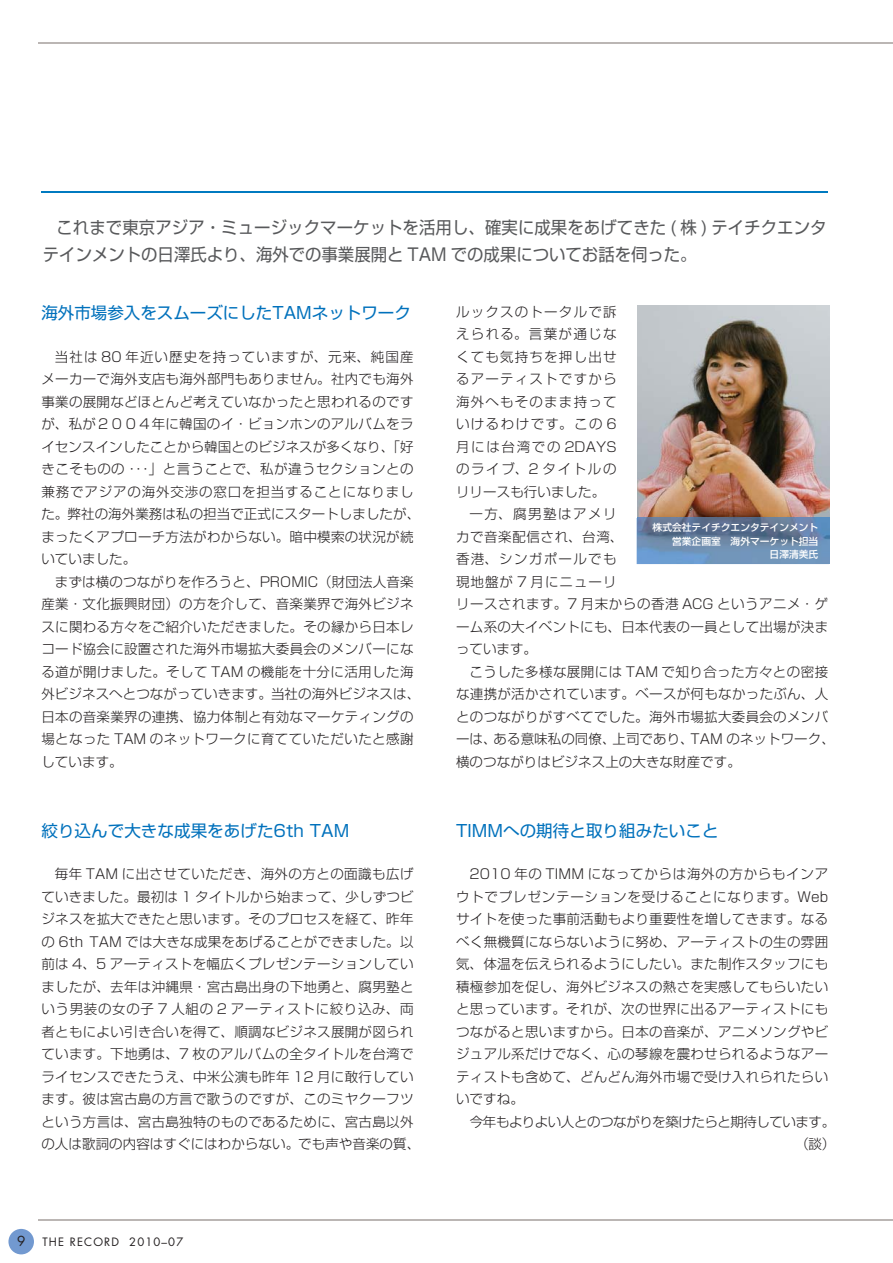
<style>
.page{position:relative;width:893px;height:1263px;background:#fff}
.page>*{position:absolute;margin:0;border:0;box-sizing:border-box;transform-origin:0 0}
.t1{font:17.25px/27px "Shin Go Pr 6 Regular 90 pv RKSJ H";letter-spacing:.005em;color:#58595b;scale:.95 1}
.t2{font:16.5px "Shin Go Pr 6 Regular 90 pv RKSJ H";letter-spacing:.005em;color:#0071bc}
.t3{font:13.5px/22.5px "Shin Go Pr 6 Light 90 pv RKSJ H";letter-spacing:.02em;color:#231f20}
.t4{font:13.5px "Shin Go Pr 6 Light 90 pv RKSJ H";letter-spacing:.09em;color:#231f20}
.t5{font:13.5px/22.5px "Shin Go Pr 6 Light 90 pv RKSJ H";letter-spacing:-.035em;color:#231f20;text-align:right}
.t6{font:13.5px "Shin Go Pr 6 Light 90 pv RKSJ H";letter-spacing:.04em;color:#231f20}
.t7{font:13.5px "Shin Go Pr 6 Light 90 pv RKSJ H";letter-spacing:.12em;color:#231f20}
.t8{font:13.5px "Shin Go Pr 6 Light 90 pv RKSJ H";letter-spacing:.1em;color:#231f20}
.t9{font:13.5px "Shin Go Pr 6 Light 90 pv RKSJ H";letter-spacing:.045em;color:#231f20}
.t10{font:13.5px "Shin Go Pr 6 Light 90 pv RKSJ H";letter-spacing:.105em;color:#231f20}
.t11{font:13.5px "Shin Go Pr 6 Light 90 pv RKSJ H";letter-spacing:.075em;color:#231f20}
.t12{font:13.5px "Shin Go Pr 6 Light 90 pv RKSJ H";letter-spacing:.11em;color:#231f20}
.t13{font:13.5px "Futura";color:#231f20}
.t14{font:11.25px "Futura";letter-spacing:.1em;color:#231f20}
.t15{font:9.75px/13.4px "Shin Go Pr 6 Medium 90 pv RKSJ H";color:#fff;text-align:right}
</style>
<div class="page">
<div style="left:8px;top:1229px;width:26px;height:25px;background:#7299d0;border-radius:50%"></div>
<hr style="left:38px;top:42px;width:855px;height:1px;background:#bbb6b4">
<hr style="left:38px;top:1220px;width:855px;height:1px;background:#bbb6b4">
<hr style="left:41px;top:191px;width:787px;height:2px;background:#007ac0">
<img style="left:637px;top:306px;width:192px;height:212px">
<svg style="left:637px;top:518px;width:192px;height:46px;background:#6785a9"></svg>
<p class="t1" style="left:43px;top:216px;width:826px;text-indent:14px">これまで東京アジア・ミュージックマーケットを活用し、確実に成果をあげてきた ( 株 ) テイチクエンタテインメントの日澤氏より、海外での事業展開と TAM での成果についてお話を伺った。</p>
<p class="t2" style="left:41px;top:307px;width:371px">海外市場参入をスムーズにしたTAMネットワーク</p>
<p class="t3" style="left:41px;top:347px;width:380px;text-indent:14px">当社は 80 年近い歴史を持っていますが、元来、純国産メーカーで海外支店も海外部門もありません。社内でも海外事業の展開などほとんど考えていなかったと思われるのですが、私が２００４年に韓国のイ・ビョンホンのアルバムをライセンスインしたことから韓国とのビジネスが多くなり、「好きこそものの･･･」と言うことで、私が違うセクションとの兼務でアジアの海外交渉の窓口を担当することになりました。弊社の海外業務は私の担当で正式にスタートしましたが、まったくアプローチ方法がわからない。暗中模索の状況が続いていました。</p>
<p class="t3" style="left:41px;top:572px;width:380px;text-indent:14px">まずは横のつながりを作ろうと、PROMIC（財団法人音楽産業・文化振興財団）の方を介して、音楽業界で海外ビジネスに関わる方々をご紹介いただきました。その縁から日本レコード協会に設置された海外市場拡大委員会のメンバーになる道が開けました。そして TAM の機能を十分に活用した海外ビジネスへとつながっていきます。当社の海外ビジネスは、日本の音楽業界の連携、協力体制と有効なマーケティングの場となった TAM のネットワークに育てていただいたと感謝しています。</p>
<p class="t2" style="left:41px;top:824px;width:309px">絞り込んで大きな成果をあげた6th TAM</p>
<p class="t3" style="left:41px;top:865px;width:380px;text-align:center">毎年 TAM に出させていただき、海外の方との面識も広げ<br>ていきました。最初は 1 タイトルから始まって、少しずつビジネスを拡大できたと思います。そのプロセスを経て、昨年の 6th TAM では大きな成果をあげることができました。以前は 4、5 アーティストを幅広くプレゼンテーションしていましたが、去年は沖縄県・宮古島出身の下地勇と、腐男塾という男装の女の子 7 人組の 2 アーティストに絞り込み、両者ともによい引き合いを得て、順調なビジネス展開が図られています。下地勇は、7 枚のアルバムの全タイトルを台湾でライセンスできたうえ、中米公演も昨年 12 月に敢行しています。彼は宮古島の方言で歌うのですが、このミヤクーフツという方言は、宮古島独特のものであるために、宮古島以外の人は歌詞の内容はすぐにはわからない。でも声や音楽の質、</p>
<p class="t13" style="left:17px;top:1235px;width:10px">9</p>
<p class="t14" style="left:42px;top:1237px;width:142px">THE RECORD 2010–07</p>
<p class="t4" style="left:456px;top:307px;width:162px">ルックスのトータルで訴</p>
<p class="t8" style="left:456px;top:329px;width:162px">えられる。言葉が通じな</p>
<p class="t4" style="left:456px;top:352px;width:162px">くても気持ちを押し出せ</p>
<p class="t4" style="left:456px;top:374px;width:162px">るアーティストですから</p>
<p class="t4" style="left:456px;top:397px;width:162px">海外へもそのまま持って</p>
<p class="t10" style="left:456px;top:419px;width:162px">いけるわけです。この 6</p>
<p class="t7" style="left:456px;top:442px;width:162px">月には台湾での 2DAYS</p>
<p class="t7" style="left:456px;top:464px;width:162px">のライブ、2 タイトルの</p>
<p class="t3" style="left:456px;top:482px;width:151px">リリースも行いました。</p>
<p class="t12" style="left:469px;top:509px;width:149px">一方、腐男塾はアメリ</p>
<p class="t9" style="left:456px;top:532px;width:169px">カで音楽配信され、台湾、</p>
<p class="t8" style="left:456px;top:554px;width:162px">香港、シンガポールでも</p>
<p class="t11" style="left:456px;top:577px;width:162px">現地盤が 7 月にニューリ</p>
<p class="t6" style="left:456px;top:599px;width:374px">リースされます。7 月末からの香港 ACG というアニメ・ゲ</p>
<p class="t3" style="left:456px;top:617px;width:374px">ーム系の大イベントにも、日本代表の一員として出場が決ま</p>
<p class="t3" style="left:456px;top:640px;width:82px">っています。</p>
<p class="t3" style="left:469px;top:662px;width:360px">こうした多様な展開には TAM で知り合った方々との密接</p>
<p class="t3" style="left:456px;top:685px;width:374px">な連携が活かされています。ベースが何もなかったぶん、人</p>
<p class="t3" style="left:456px;top:707px;width:374px">とのつながりがすべてでした。海外市場拡大委員会のメンバ</p>
<p class="t3" style="left:456px;top:730px;width:380px">ーは、ある意味私の同僚、上司であり、TAM のネットワーク、</p>
<p class="t3" style="left:456px;top:752px;width:286px">横のつながりはビジネス上の大きな財産です。</p>
<p class="t15" style="left:652px;top:522px;width:167px">株式会社テイチクエンタテインメント営業企画室　海外マーケット担当<br>日澤清美氏</p>
<p class="t2" style="left:456px;top:824px;width:264px">TIMMへの期待と取り組みたいこと</p>
<p class="t3" style="left:456px;top:865px;width:374px;text-align:justify;text-indent:14px">2010 年の TIMM になってからは海外の方からもインアウトでプレゼンテーションを受けることになります。Webサイトを使った事前活動もより重要性を増してきます。なるべく無機質にならないように努め、アーティストの生の雰囲気、体温を伝えられるようにしたい。また制作スタッフにも積極参加を促し、海外ビジネスの熱さを実感してもらいたいと思っています。それが、次の世界に出るアーティストにもつながると思いますから。日本の音楽が、アニメソングやビジュアル系だけでなく、心の琴線を震わせられるようなアーティストも含めて、どんどん海外市場で受け入れられたらいいですね。</p>
<p class="t5" style="left:470px;top:1112px;width:367px">今年もよりよい人とのつながりを築けたらと期待しています。（談）</p>
</div>
